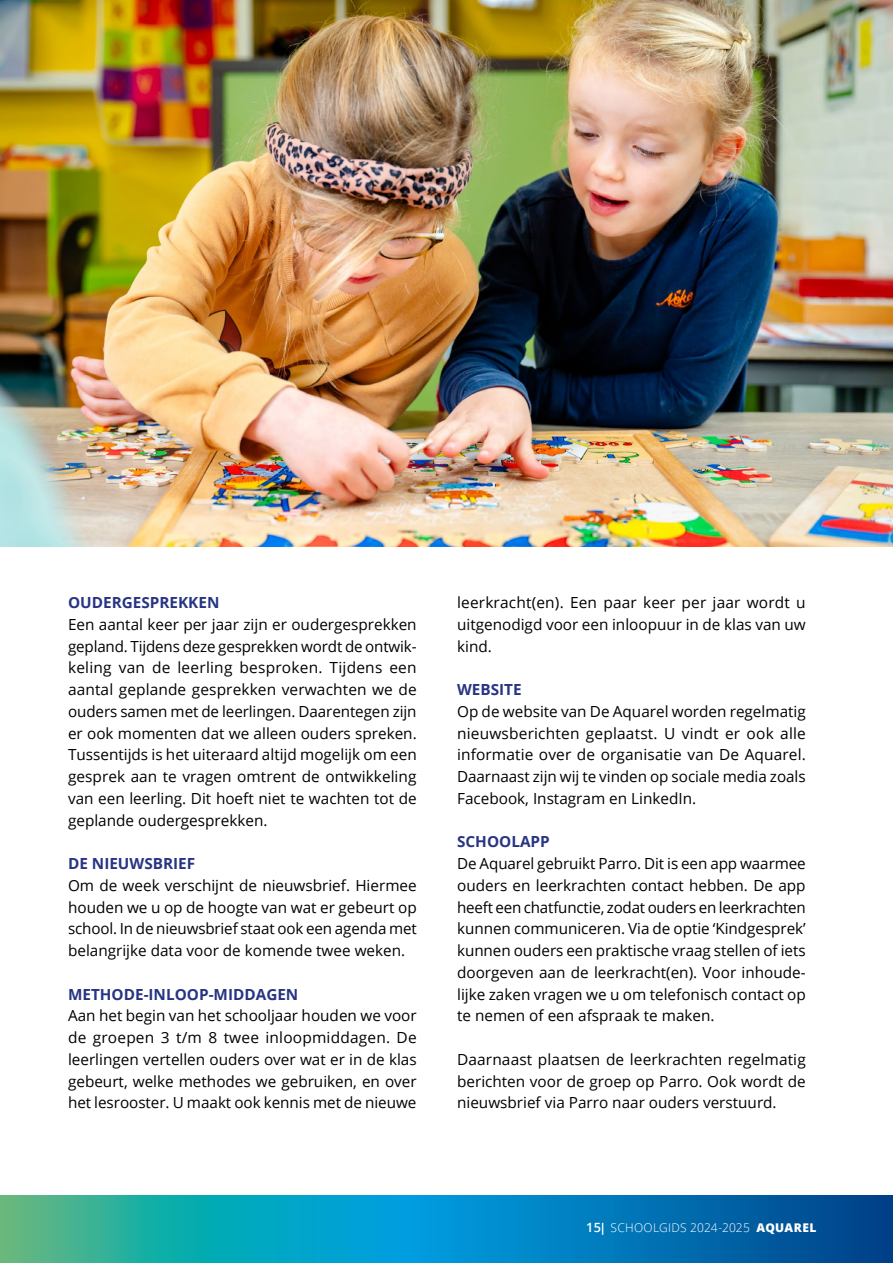
<style>
.page{position:relative;width:893px;height:1263px;background:#fff}
.page>*{position:absolute;margin:0;border:0;box-sizing:border-box;transform-origin:0 0}
.t1{font:15.3px/21.8px "Open Sans";color:#000;text-align:justify}
.t2{font:700 15.3px "Open Sans";color:#283583}
.t3{font:300 12px "Open Sans";letter-spacing:.025em;color:#fff}
.s1{font-weight:600;font-size:12.75px}
.s2{font-weight:700}
.s3{font-weight:800}
</style>
<div class="page">
<img style="left:0;top:1195px;width:893px;height:68px">
<img style="left:0;top:0;width:893px;height:546px">
<p class="t2" style="left:68px;top:592px;width:153px">OUDERGESPREKKEN</p>
<p class="t1" style="left:68px;top:613px;width:350px">Een aantal keer per jaar zijn er oudergesprekken gepland. Tijdens deze gesprekken wordt de ontwik&shy;keling van de leerling besproken. Tijdens een aantal geplande gesprekken verwachten we de ouders samen met de leerlingen. Daarentegen zijn er ook momenten dat we alleen ouders spreken.<br>Tussentijds is het uiteraard altijd mogelijk om een gesprek aan te vragen omtrent de ontwikkeling van een leerling. Dit hoeft niet te wachten tot de geplande oudergesprekken.</p>
<p class="t2" style="left:68px;top:853px;width:129px">DE NIEUWSBRIEF</p>
<p class="t1" style="left:68px;top:874px;width:350px">Om de week verschijnt de nieuwsbrief. Hiermee houden we u op de hoogte van wat er gebeurt op school. In de nieuwsbrief staat ook een agenda met belangrijke data voor de komende twee weken.</p>
<p class="t2" style="left:68px;top:983px;width:232px">METHODE-INLOOP-MIDDAGEN</p>
<p class="t1" style="left:68px;top:1004px;width:350px">Aan het begin van het schooljaar houden we voor de groepen 3 t/m 8 twee inloopmiddagen. De leerlingen vertellen ouders over wat er in de klas gebeurt, welke methodes we gebruiken, en over het lesrooster. U maakt ook kennis met de nieuwe</p>
<p class="t1" style="left:457px;top:591px;width:350px">leerkracht(en). Een paar keer per jaar wordt u uitgenodigd voor een inloopuur in de klas van uw kind.</p>
<p class="t2" style="left:457px;top:679px;width:66px">WEBSITE</p>
<p class="t1" style="left:457px;top:700px;width:350px">Op de website van De Aquarel worden regelmatig nieuwsberichten geplaatst. U vindt er ook alle informatie over de organisatie van De Aquarel.<br>Daarnaast zijn wij te vinden op sociale media zoals Facebook, Instagram en LinkedIn.</p>
<p class="t2" style="left:457px;top:831px;width:94px">SCHOOLAPP</p>
<p class="t1" style="left:457px;top:852px;width:350px">De Aquarel gebruikt Parro. Dit is een app waarmee ouders en leerkrachten contact hebben. De app heeft een chatfunctie, zodat ouders en leerkrachten kunnen communiceren. Via de optie ‘Kindgesprek’ kunnen ouders een praktische vraag stellen of iets doorgeven aan de leerkracht(en). Voor inhoude&shy;lijke zaken vragen we u om telefonisch contact op te nemen of een afspraak te maken.</p>
<p class="t1" style="left:457px;top:1048px;width:350px">Daarnaast plaatsen de leerkrachten regelmatig berichten voor de groep op Parro. Ook wordt de nieuwsbrief via Parro naar ouders verstuurd.</p>
<p class="t3" style="left:586px;top:1219px;width:232px"><span class="s1">15</span><span class="s2">|</span> SCHOOLGIDS 2024-2025 <span class="s3">AQUAREL</span></p>
</div>
